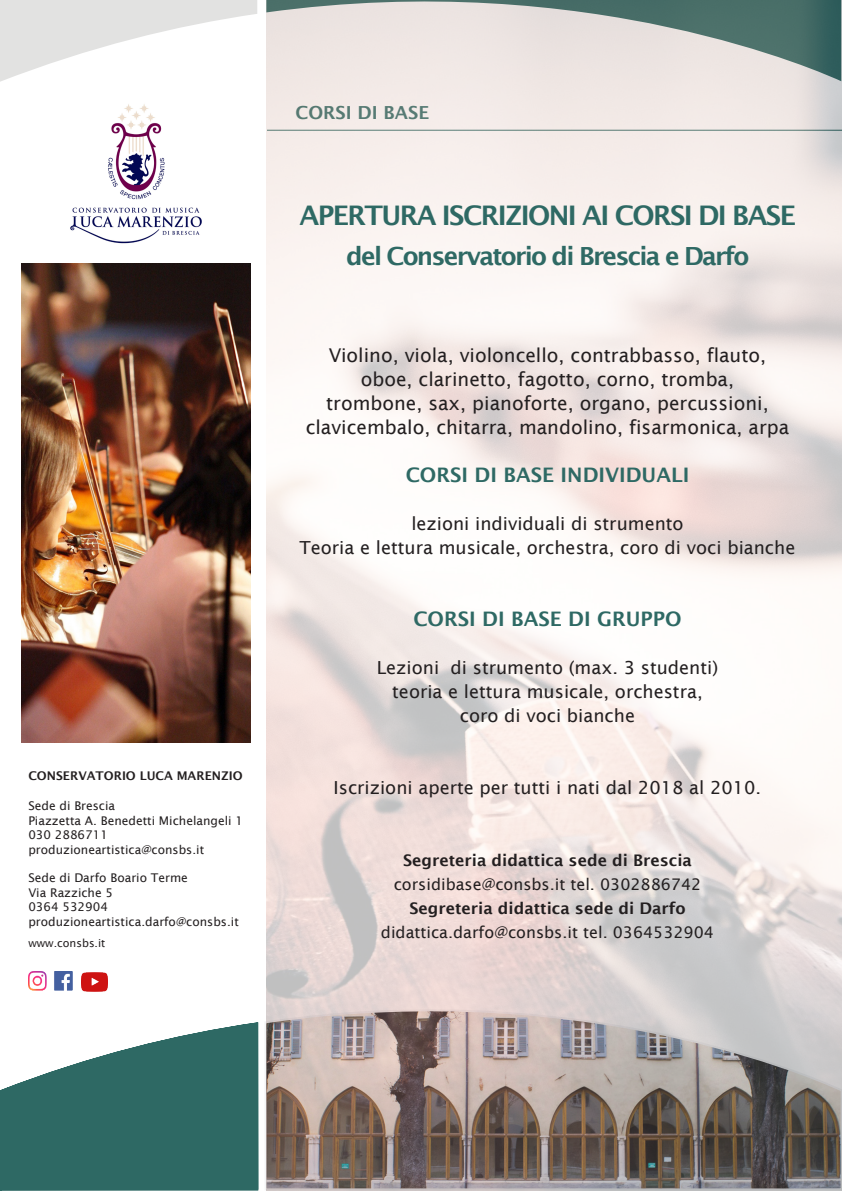
<style>
.page{position:relative;width:842px;height:1191px;background:#fff}
.page>*{position:absolute;margin:0;border:0;box-sizing:border-box;transform-origin:0 0}
.t1{font:600 27px "Lucida Sans";letter-spacing:-.06em;color:#2e6964}
.t2{font:600 25px "Lucida Sans";letter-spacing:-.07em;color:#2e6964}
.t3{font:600 20px "Lucida Sans";color:#2e6964}
.t4{font:19px "Lucida Sans";color:#231f20}
.t5{font:18px "Lucida Sans";color:#231f20}
.t6{font:600 18px "Lucida Sans";color:#2e6964}
.t7{font:16px "Lucida Sans";color:#231f20}
.t8{font:600 16px "Lucida Sans";color:#231f20}
.t9{font:12px/14.4px "Lucida Sans";color:#231f20}
.t10{font:600 12px "Lucida Sans";color:#231f20}
.t11{font:11px "Lucida Sans";color:#231f20}
</style>
<div class="page">
<svg style="left:0;top:1022px;width:259px;height:169px;fill:#2e6964"></svg>
<svg style="left:0;top:0;width:257px;height:82px"></svg>
<img style="left:70px;top:104px;width:132px;height:140px">
<img style="left:28px;top:971px;width:44px;height:19px">
<img style="left:81px;top:972px;width:26px;height:19px">
<img style="left:266px;top:0;width:576px;height:1191px">
<img style="left:21px;top:264px;width:230px;height:478px">
<p class="t10" style="left:28px;top:769px;width:216px">CONSERVATORIO LUCA MARENZIO</p>
<p class="t9" style="left:28px;top:799px;width:216px">Sede di Brescia<br>Piazzetta A. Benedetti Michelangeli 1<br>030 2886711 produzioneartistica@consbs.it</p>
<p class="t9" style="left:28px;top:871px;width:212px">Sede di Darfo Boario Terme<br>Via Razziche 5<br>0364 532904 produzioneartistica.darfo@consbs.it</p>
<p class="t11" style="left:28px;top:937px;width:79px">www.consbs.it</p>
<p class="t6" style="left:296px;top:102px;width:135px">CORSI DI BASE</p>
<p class="t1" style="left:300px;top:200px;width:498px">APERTURA ISCRIZIONI AI CORSI DI BASE</p>
<p class="t2" style="left:346px;top:241px;width:405px">del Conservatorio di Brescia e Darfo</p>
<p class="t4" style="left:329px;top:344px;width:439px">Violino, viola, violoncello, contrabbasso, flauto,</p>
<p class="t4" style="left:361px;top:368px;width:375px">oboe, clarinetto, fagotto, corno, tromba,</p>
<p class="t4" style="left:326px;top:392px;width:444px">trombone, sax, pianoforte, organo, percussioni,</p>
<p class="t4" style="left:306px;top:416px;width:485px">clavicembalo, chitarra, mandolino, fisarmonica, arpa</p>
<p class="t3" style="left:406px;top:463px;width:285px">CORSI DI BASE INDIVIDUALI</p>
<p class="t5" style="left:411px;top:513px;width:274px">lezioni individuali di strumento</p>
<p class="t5" style="left:299px;top:537px;width:497px">Teoria e lettura musicale, orchestra, coro di voci bianche</p>
<p class="t3" style="left:413px;top:607px;width:270px">CORSI DI BASE DI GRUPPO</p>
<p class="t5" style="left:377px;top:657px;width:343px">Lezioni di strumento (max. 3 studenti)</p>
<p class="t5" style="left:392px;top:681px;width:312px">teoria e lettura musicale, orchestra,</p>
<p class="t5" style="left:460px;top:705px;width:177px">coro di voci bianche</p>
<p class="t5" style="left:334px;top:777px;width:429px">Iscrizioni aperte per tutti i nati dal 2018 al 2010.</p>
<p class="t8" style="left:403px;top:851px;width:290px">Segreteria didattica sede di Brescia</p>
<p class="t7" style="left:394px;top:875px;width:309px">corsidibase@consbs.it tel. 0302886742</p>
<p class="t8" style="left:409px;top:899px;width:278px">Segreteria didattica sede di Darfo</p>
<p class="t7" style="left:381px;top:923px;width:334px">didattica.darfo@consbs.it tel. 0364532904</p>
</div>
